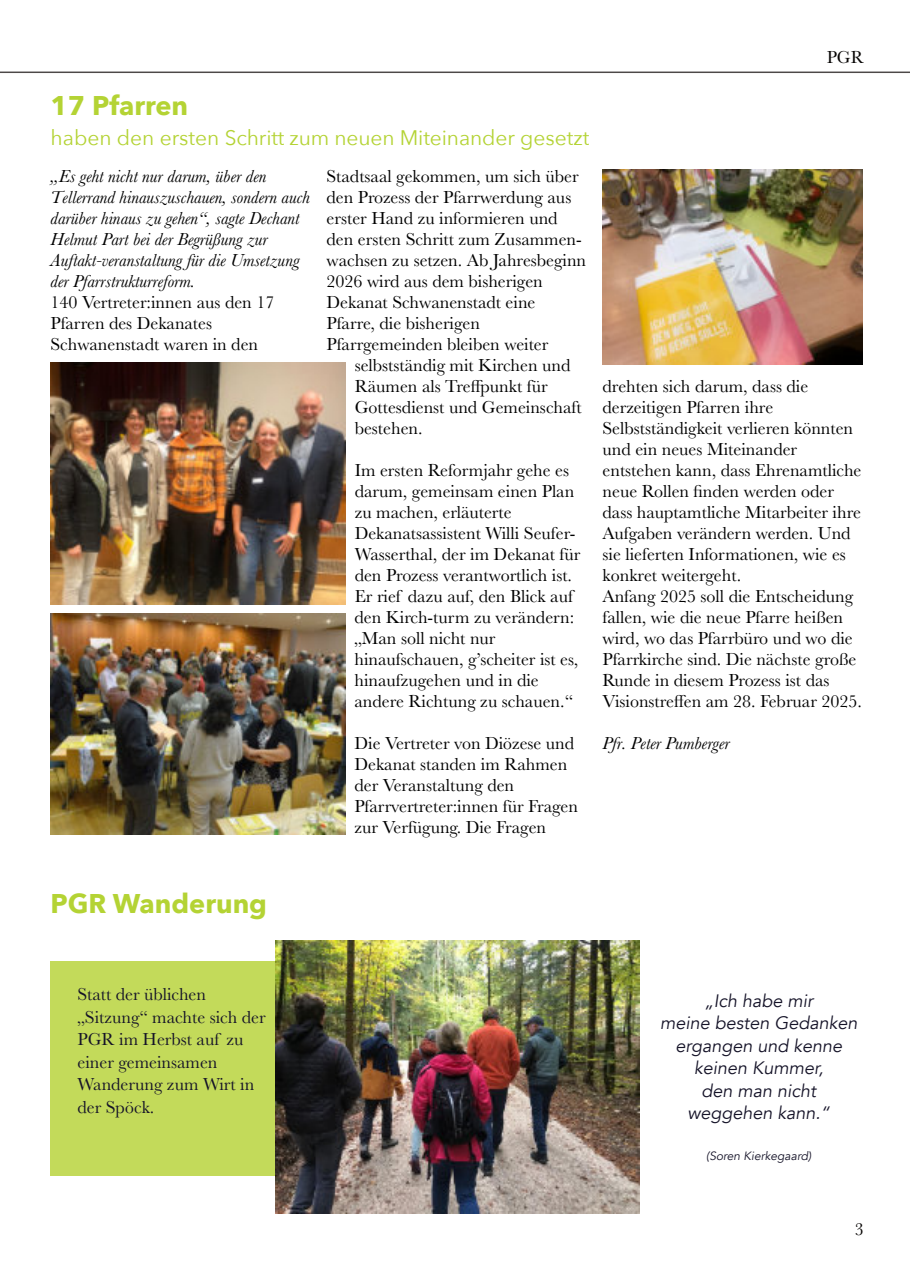
<style>
.page{position:relative;width:910px;height:1280px;background:#fff}
.page>*{position:absolute;margin:0;border:0;box-sizing:border-box;transform-origin:0 0}
.t1{font:700 27px "Avenir Next";color:#b4d334}
.t2{font:21px "Avenir Next";letter-spacing:-.005em;color:#b4d334}
.t3{font:18px/21px "Baskerville";color:#000}
.t4{font:italic 18px/21px "Baskerville";color:#000}
.t5{font:18px/22.5px "Baskerville";color:#151328}
.t6{font:italic 18px/22.5px "Avenir";color:#151328;text-align:center}
.t7{font:18px "Baskerville";color:#070504}
.t8{font:italic 12px "Avenir";color:#151328}
</style>
<div class="page">
<div style="left:51px;top:961px;width:247px;height:214px;background:#c3da5a"></div>
<hr style="left:0;top:72px;width:910px;height:1px;background:#4d4948">
<img style="left:51px;top:614px;width:294px;height:221px">
<img style="left:51px;top:362px;width:294px;height:242px">
<img style="left:603px;top:170px;width:259px;height:195px">
<img style="left:275px;top:940px;width:364px;height:273px">
<h1 class="t1" style="left:51px;top:88px;width:139px">17 Pfarren</h1>
<p class="t2" style="left:51px;top:124px;width:540px">haben den ersten Schritt zum neuen Miteinander gesetzt</p>
<p class="t4" style="left:51px;top:166px;width:261px">„Es geht nicht nur darum, über den Tellerrand hinauszuschauen, sondern auch darüber hinaus zu gehen“, sagte Dechant Helmut Part bei der Begrüßung zur Auftakt-veranstaltung für die Umsetzung der Pfarrstrukturreform.</p>
<p class="t3" style="left:51px;top:292px;width:225px">140 Vertreter:innen aus den 17<br>Pfarren des Dekanates<br>Schwanenstadt waren in den</p>
<p class="t3" style="left:327px;top:166px;width:261px">Stadtsaal gekommen, um sich über den Prozess der Pfarrwerdung aus erster Hand zu informieren und den ersten Schritt zum Zusammen&shy;wachsen zu setzen. Ab Jahresbeginn<br>2026 wird aus dem bisherigen<br>Dekanat Schwanenstadt eine<br>Pfarre, die bisherigen<br>Pfarrgemeinden bleiben weiter</p>
<p class="t3" style="left:355px;top:355px;width:228px">selbstständig mit Kirchen und<br>Räumen als Treffpunkt für<br>Gottesdienst und Gemeinschaft bestehen.</p>
<p class="t3" style="left:354px;top:460px;width:227px">Im ersten Reformjahr gehe es darum, gemeinsam einen Plan zu machen, erläuterte<br>Dekanatsassistent Willi Seufer-<br>Wasserthal, der im Dekanat für den Prozess verantwortlich ist.<br>Er rief dazu auf, den Blick auf den Kirch-turm zu verändern: „Man soll nicht nur hinaufschauen, g’scheiter ist es, hinaufzugehen und in die andere Richtung zu schauen.“</p>
<p class="t3" style="left:354px;top:733px;width:225px">Die Vertreter von Diözese und<br>Dekanat standen im Rahmen der Veranstaltung den<br>Pfarrvertreter:innen für Fragen zur Verfügung. Die Fragen</p>
<p class="t7" style="left:827px;top:47px;width:39px">PGR</p>
<p class="t3" style="left:603px;top:376px;width:261px">drehten sich darum, dass die derzeitigen Pfarren ihre<br>Selbstständigkeit verlieren könnten und ein neues Miteinander entstehen kann, dass Ehrenamtliche neue Rollen finden werden oder dass hauptamtliche Mitarbeiter ihre<br>Aufgaben verändern werden. Und sie lieferten Informationen, wie es konkret weitergeht.<br>Anfang 2025 soll die Entscheidung fallen, wie die neue Pfarre heißen wird, wo das Pfarrbüro und wo die<br>Pfarrkirche sind. Die nächste große<br>Runde in diesem Prozess ist das<br>Visionstreffen am 28. Februar 2025.</p>
<p class="t4" style="left:603px;top:733px;width:129px">Pfr. Peter Pumberger</p>
<h1 class="t1" style="left:51px;top:885px;width:218px">PGR Wanderung</h1>
<p class="t5" style="left:78px;top:983px;width:190px">Statt der üblichen „Sitzung“ machte sich der<br>PGR im Herbst auf zu einer gemeinsamen<br>Wanderung zum Wirt in der Spöck.</p>
<p class="t6" style="left:660px;top:989px;width:199px">„Ich habe mir<br>meine besten Gedanken ergangen und kenne keinen Kummer,<br>den man nicht weggehen kann.“</p>
<p class="t8" style="left:706px;top:1147px;width:106px">(Soren Kierkegaard)</p>
<p class="t7" style="left:855px;top:1219px;width:10px">3</p>
</div>
